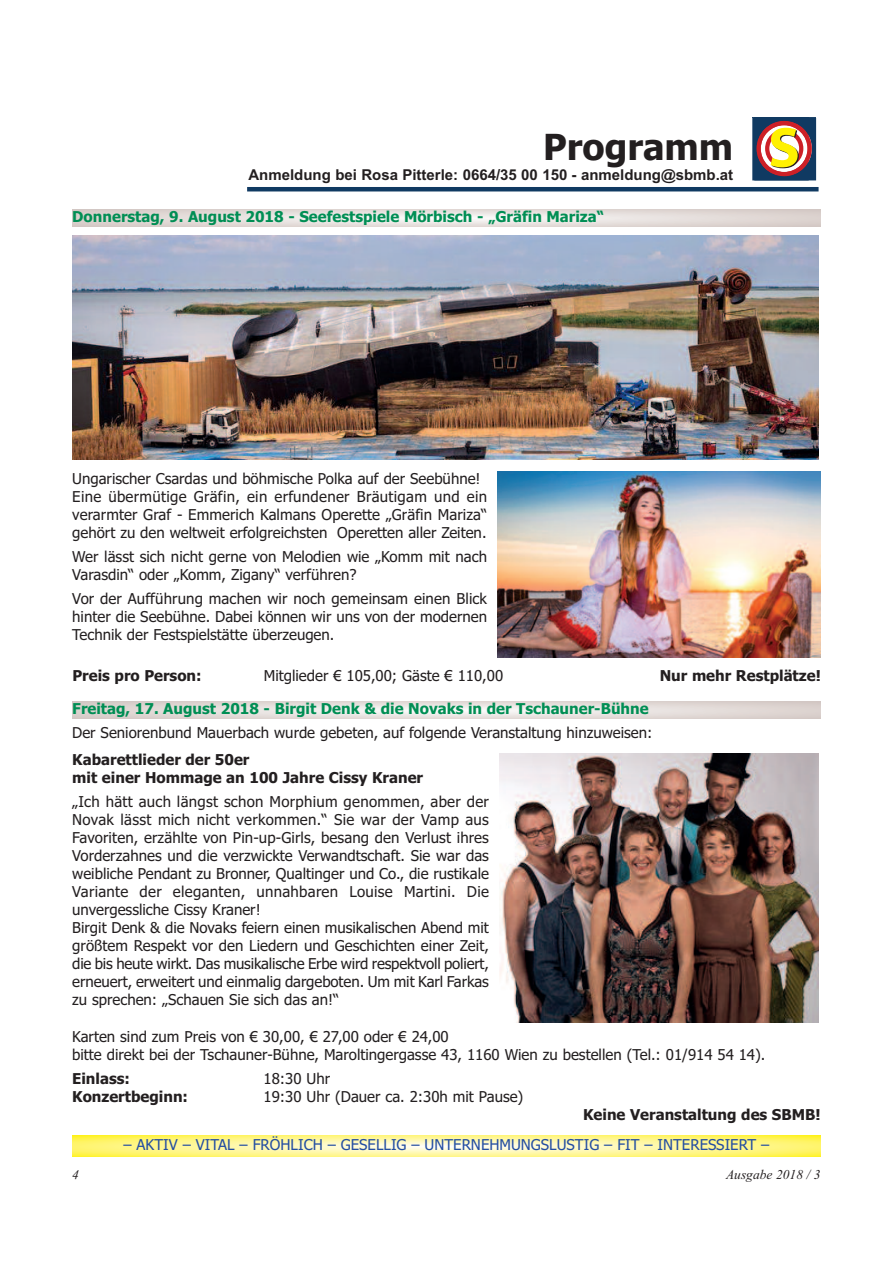
<style>
.page{position:relative;width:893px;height:1263px;background:#fff}
.page>*{position:absolute;margin:0;border:0;box-sizing:border-box;transform-origin:0 0}
.t1{font:700 57px "Myriad Web Pro";color:#fff101}
.t2{font:700 36px "Tahoma";color:#231f20}
.t3{font:15px/18px "Tahoma";color:#231f20}
.t4{font:700 15px/18px "Tahoma";color:#231f20}
.t5{font:700 15px "Tahoma";color:#008e54}
.t6{font:15px "Tahoma";color:#244ea1}
.t7{font:700 15px "Arial";color:#231f20}
.t8{font:italic 13.5px "Times New Roman";color:#231f20}
</style>
<div class="page">
<svg style="left:72px;top:1135px;width:749px;height:22px;background:#fff693"></svg>
<img style="left:752px;top:118px;width:65px;height:63px">
<img style="left:752px;top:118px;width:64px;height:62px">
<img style="left:757px;top:121px;width:55px;height:55px">
<hr style="left:247px;top:187px;width:571px;height:4px;background:#103a62">
<svg style="left:72px;top:209px;width:749px;height:17px;background:#e4dedb"></svg>
<img style="left:497px;top:472px;width:324px;height:186px">
<img style="left:500px;top:753px;width:319px;height:269px">
<svg style="left:72px;top:701px;width:749px;height:18px;background:#e4ddda"></svg>
<img style="left:72px;top:235px;width:746px;height:224px">
<h2 class="t2" style="left:543px;top:126px;width:191px">Programm</h2>
<h1 class="t1" style="left:768px;top:116px;width:33px">S</h1>
<p class="t7" style="left:248px;top:166px;width:486px">Anmeldung bei Rosa Pitterle: 0664/35 00 150 - anmeldung@sbmb.at</p>
<p class="t5" style="left:72px;top:208px;width:533px">Donnerstag, 9. August 2018 - Seefestspiele Mörbisch - „Gräfin Mariza“</p>
<p class="t3" style="left:72px;top:470px;width:416px">Ungarischer Csardas und böhmische Polka auf der Seebühne!<br>Eine übermütige Gräfin, ein erfundener Bräutigam und ein verarmter Graf - Emmerich Kalmans Operette „Gräfin Mariza“ gehört zu den weltweit erfolgreichsten Operetten aller Zeiten.</p>
<p class="t3" style="left:72px;top:548px;width:416px">Wer lässt sich nicht gerne von Melodien wie „Komm mit nach<br>Varasdin“ oder „Komm, Zigany“ verführen?</p>
<p class="t3" style="left:72px;top:590px;width:416px;text-align:justify">Vor der Aufführung machen wir noch gemeinsam einen Blick hinter die Seebühne. Dabei können wir uns von der modernen Technik der Festspielstätte überzeugen.</p>
<p class="t4" style="left:72px;top:666px;width:131px">Preis pro Person:</p>
<p class="t3" style="left:264px;top:666px;width:241px">Mitglieder € 105,00; Gäste € 110,00</p>
<p class="t4" style="left:660px;top:666px;width:163px">Nur mehr Restplätze!</p>
<p class="t5" style="left:72px;top:700px;width:578px">Freitag, 17. August 2018 - Birgit Denk &amp; die Novaks in der Tschauner-Bühne</p>
<p class="t3" style="left:72px;top:724px;width:582px">Der Seniorenbund Mauerbach wurde gebeten, auf folgende Veranstaltung hinzuweisen:</p>
<p class="t4" style="left:72px;top:751px;width:352px">Kabarettlieder der 50er<br>mit einer Hommage an 100 Jahre Cissy Kraner</p>
<p class="t3" style="left:72px;top:793px;width:418px">„Ich hätt auch längst schon Morphium genommen, aber der Novak lässt mich nicht verkommen.“ Sie war der Vamp aus Favoriten, erzählte von Pin-up-Girls, besang den Verlust ihres Vorderzahnes und die verzwickte Verwandtschaft. Sie war das weibliche Pendant zu Bronner, Qualtinger und Co., die rustikale Variante der eleganten, unnahbaren Louise Martini. Die unvergessliche Cissy Kraner!<br>Birgit Denk &amp; die Novaks feiern einen musikalischen Abend mit größtem Respekt vor den Liedern und Geschichten einer Zeit, die bis heute wirkt. Das musikalische Erbe wird respektvoll poliert, erneuert, erweitert und einmalig dargeboten. Um mit Karl Farkas zu sprechen: „Schauen Sie sich das an!“</p>
<p class="t3" style="left:72px;top:1028px;width:695px">Karten sind zum Preis von € 30,00, € 27,00 oder € 24,00<br>bitte direkt bei der Tschauner-Bühne, Maroltingergasse 43, 1160 Wien zu bestellen (Tel.: 01/914 54 14).</p>
<p class="t4" style="left:72px;top:1070px;width:59px">Einlass:</p>
<p class="t3" style="left:264px;top:1070px;width:68px">18:30 Uhr</p>
<p class="t4" style="left:72px;top:1088px;width:117px">Konzertbeginn:</p>
<p class="t3" style="left:264px;top:1088px;width:261px">19:30 Uhr (Dauer ca. 2:30h mit Pause)</p>
<p class="t4" style="left:583px;top:1106px;width:239px">Keine Veranstaltung des SBMB!</p>
<p class="t6" style="left:124px;top:1136px;width:647px">– AKTIV – VITAL – FRÖHLICH – GESELLIG – UNTERNEHMUNGSLUSTIG – FIT – INTERESSIERT –</p>
<p class="t8" style="left:72px;top:1166px;width:8px">4</p>
<p class="t8" style="left:726px;top:1166px;width:96px">Ausgabe 2018 / 3</p>
</div>
